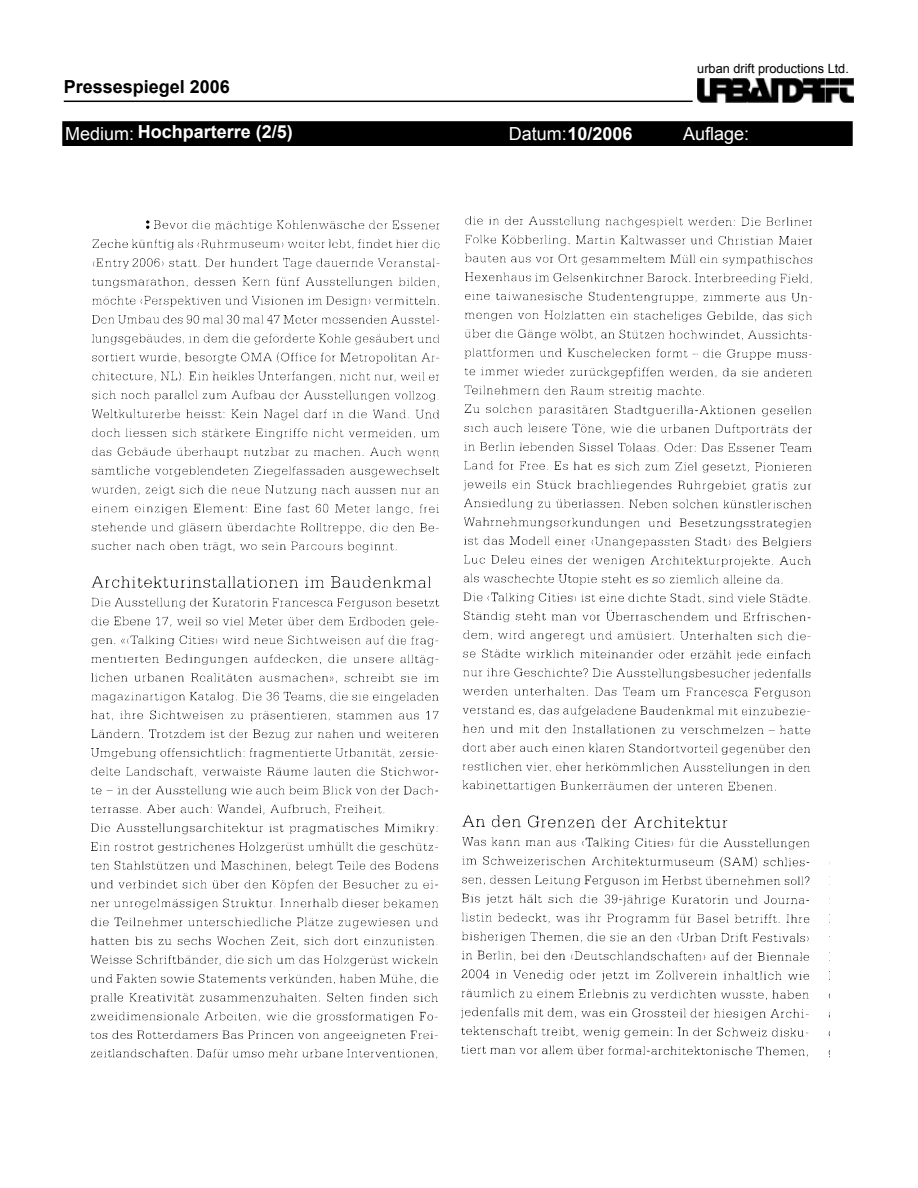
<style>
.page{position:relative;width:918px;height:1188px;background:#fff}
.page>*{position:absolute;margin:0;border:0;box-sizing:border-box;transform-origin:0 0}
.t1{font:700 18px "Arial";color:#fff}
.t2{font:700 18px "Arial";color:#000}
.t3{font:18px "Arial";color:#fff}
.t4{font:12.75px "Arial";color:#000}
.s1{font-weight:400}
</style>
<div class="page">
<div style="left:63px;top:122px;width:789px;height:23px;background:#000"></div>
<div style="left:62px;top:121px;width:791px;height:25px;border:2px solid #000"></div>
<img style="left:697px;top:78px;width:157px;height:25px">
<hr style="left:64px;top:101px;width:629px;height:1px;background:#000">
<img style="left:90px;top:220px;width:350px;height:839px">
<img style="left:461px;top:216px;width:368px;height:841px">
<p class="t2" style="left:64px;top:76px;width:168px">Pressespiegel 2006</p>
<p class="t4" style="left:697px;top:61px;width:153px">urban drift productions Ltd.</p>
<p class="t1" style="left:65px;top:122px;width:229px"><span class="s1">Medium:</span> Hochparterre (2/5)</p>
<p class="t1" style="left:509px;top:124px;width:125px"><span class="s1">Datum:</span>10/2006</p>
<p class="t3" style="left:683px;top:123px;width:68px">Auflage:</p>
</div>
